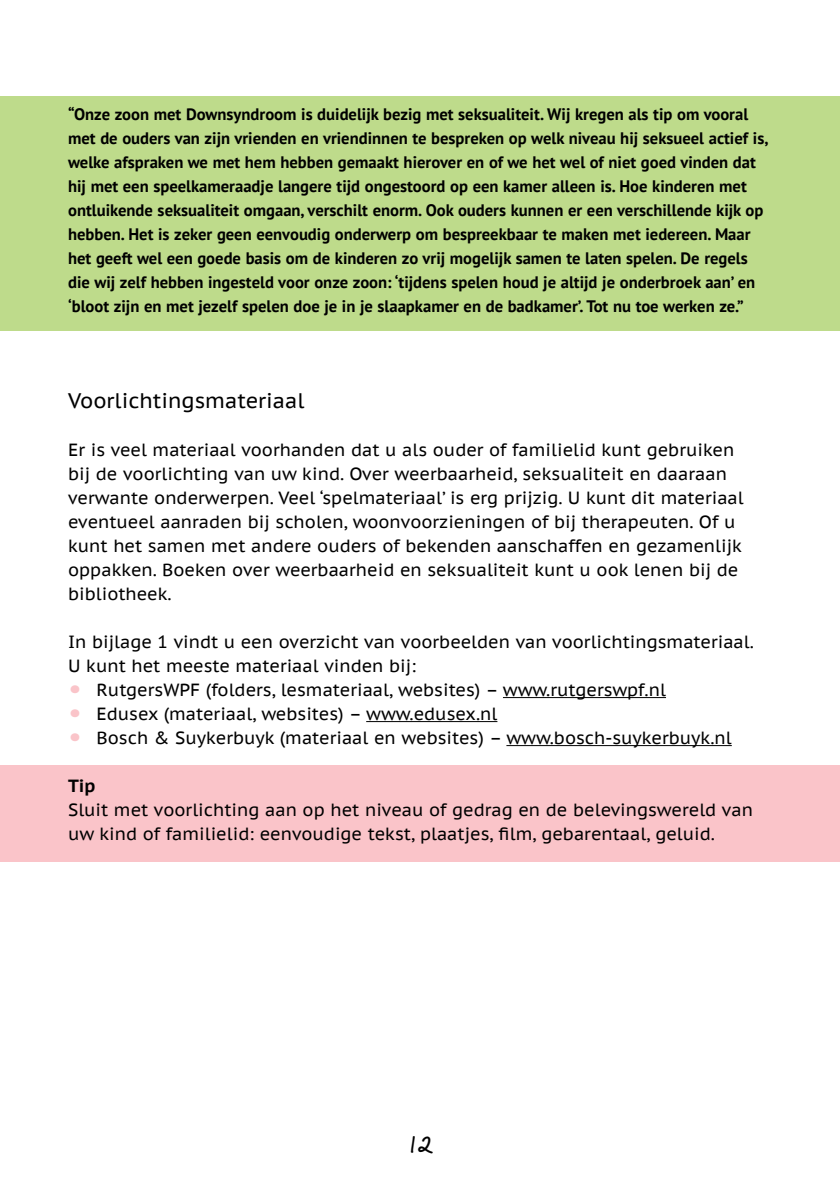
<style>
.page{position:relative;width:840px;height:1191px;background:#fff}
.page>*{position:absolute;margin:0;border:0;box-sizing:border-box;transform-origin:0 0}
.t1{font:500 24px "PF Reminder Pro";color:#000}
.t2{font:21px "PT Sans Caption";color:#000}
.t3{font:17.6px/24px "PT Sans Caption";color:#000}
.t4{font:700 17.6px "PT Sans Caption";color:#000}
.t5{font:700 16.6px/24px "PT Sans";color:#000}
.s1{font-size:28px;color:#fac4c9}
</style>
<div class="page">
<div style="left:0;top:765px;width:839px;height:96px;background:#fac4c9"></div>
<div style="left:0;top:96px;width:839px;height:234px;background:#bedb8b"></div>
<hr style="left:502px;top:697px;width:163px;height:1px;background:#000">
<hr style="left:366px;top:721px;width:131px;height:1px;background:#000">
<hr style="left:506px;top:745px;width:225px;height:1px;background:#000">
<p class="t5" style="left:68px;top:102px;width:701px">“Onze zoon met Downsyndroom is duidelijk bezig met seksualiteit. Wij kregen als tip om vooral met de ouders van zijn vrienden en vriendinnen te bespreken op welk niveau hij seksueel actief is, welke afspraken we met hem hebben gemaakt hierover en of we het wel of niet goed vinden dat hij met een speelkameraadje langere tijd ongestoord op een kamer alleen is. Hoe kinderen met ontluikende seksualiteit omgaan, verschilt enorm. Ook ouders kunnen er een verschillende kijk op hebben. Het is zeker geen eenvoudig onderwerp om bespreekbaar te maken met iedereen. Maar het geeft wel een goede basis om de kinderen zo vrij mogelijk samen te laten spelen. De regels die wij zelf hebben ingesteld voor onze zoon: ‘tijdens spelen houd je altijd je onderbroek aan’ en ‘bloot zijn en met jezelf spelen doe je in je slaapkamer en de badkamer’. Tot nu toe werken ze.”</p>
<p class="t2" style="left:68px;top:387px;width:238px">Voorlichtingsmateriaal</p>
<p class="t3" style="left:68px;top:437px;width:676px">Er is veel materiaal voorhanden dat u als ouder of familielid kunt gebruiken bij de voorlichting van uw kind. Over weerbaarheid, seksualiteit en daaraan verwante onderwerpen. Veel ‘spelmateriaal’ is erg prijzig. U kunt dit materiaal eventueel aanraden bij scholen, woonvoorzieningen of bij therapeuten. Of u kunt het samen met andere ouders of bekenden aanschaffen en gezamenlijk oppakken. Boeken over weerbaarheid en seksualiteit kunt u ook lenen bij de bibliotheek.</p>
<p class="t3" style="left:68px;top:629px;width:687px">In bijlage 1 vindt u een overzicht van voorbeelden van voorlichtingsmateriaal.<br>U kunt het meeste materiaal vinden bij:</p>
<p class="t3" style="left:68px;top:677px;width:599px"><span class="s1">•</span> RutgersWPF (folders, lesmateriaal, websites) – www.rutgerswpf.nl</p>
<p class="t3" style="left:68px;top:701px;width:430px"><span class="s1">•</span> Edusex (materiaal, websites) – www.edusex.nl</p>
<p class="t3" style="left:68px;top:725px;width:664px"><span class="s1">•</span> Bosch &amp; Suykerbuyk (materiaal en websites) – www.bosch-suykerbuyk.nl</p>
<p class="t4" style="left:68px;top:774px;width:29px">Tip</p>
<p class="t3" style="left:68px;top:797px;width:686px">Sluit met voorlichting aan op het niveau of gedrag en de belevingswereld van uw kind of familielid: eenvoudige tekst, plaatjes, film, gebarentaal, geluid.</p>
<h1 class="t1" style="left:406px;top:1130px;width:28px">12</h1>
</div>
